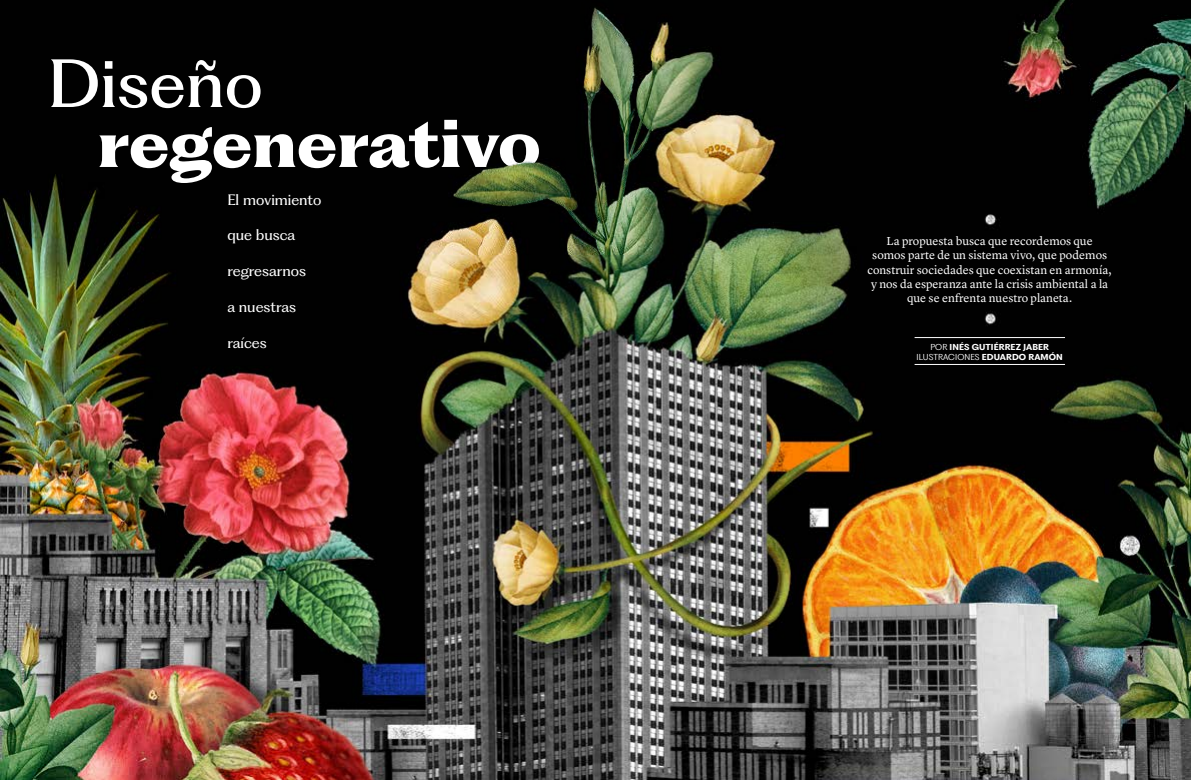
<style>
.page{position:relative;width:1191px;height:780px;background:#fff}
.page>*{position:absolute;margin:0;border:0;box-sizing:border-box;transform-origin:0 0}
.t1{font:800 62.9px "PP Fragment Glare";letter-spacing:-.005em;color:#fff}
.t2{font:500 62.9px "PP Fragment Glare";color:#fff}
.t3{font:14px "PP Fragment Glare";color:#fff}
.t4{font:12px/14.4px "Lyon Text";color:#fff;text-align:center}
.t5{font:700 8px/10px "PP Fragment Sans";letter-spacing:.01em;color:#fff;text-align:center}
.s1{font-weight:300}
</style>
<div class="page">
<img style="left:0;top:0;width:1191px;height:779px">
<hr style="left:914px;top:337px;width:151px;height:1px;background:#fff">
<hr style="left:914px;top:364px;width:151px;height:1px;background:#fff">
<img style="left:438px;top:0;width:214px;height:254px">
<h1 class="t2" style="left:48px;top:44px;width:217px">Diseño</h1>
<h1 class="t1" style="left:98px;top:103px;width:444px">regenerativo</h1>
<p class="t3" style="left:227px;top:191px;width:96px">El movimiento</p>
<p class="t3" style="left:227px;top:226px;width:70px">que busca</p>
<p class="t3" style="left:227px;top:262px;width:80px">regresarnos</p>
<p class="t3" style="left:227px;top:298px;width:70px">a nuestras</p>
<p class="t3" style="left:227px;top:333px;width:41px">raíces</p>
<p class="t4" style="left:867px;top:232px;width:246px">La propuesta busca que recordemos que<br>somos parte de un sistema vivo, que podemos construir sociedades que coexistan en armonía, y nos da esperanza ante la crisis ambiental a la que se enfrenta nuestro planeta.</p>
<p class="t5" style="left:916px;top:342px;width:148px"><span class="s1">POR</span> INÉS GUTIÉRREZ JABER<br><span class="s1">ILUSTRACIONES</span> EDUARDO RAMÓN</p>
</div>
